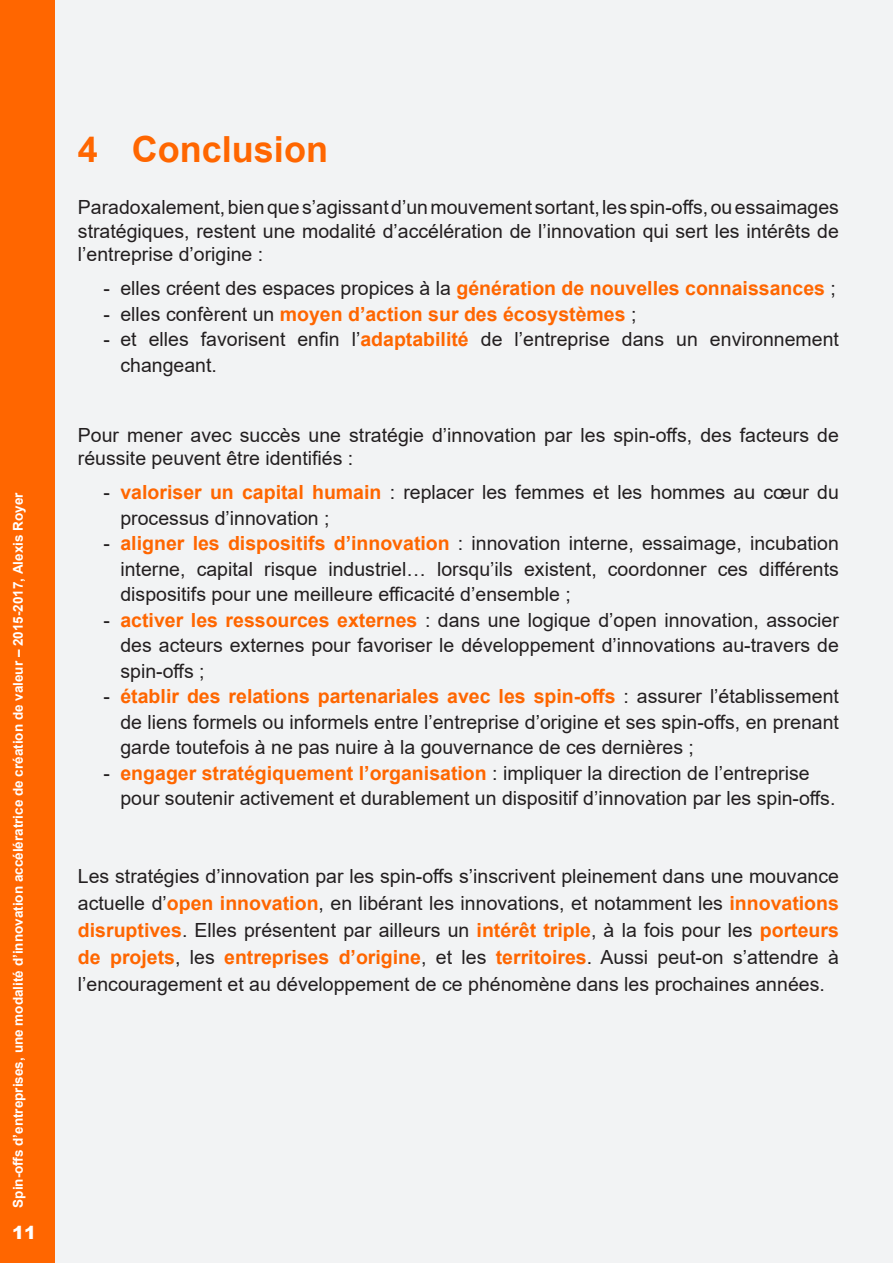
<style>
.page{position:relative;width:893px;height:1263px;background:#f2f3f4}
.page>*{position:absolute;margin:0;border:0;box-sizing:border-box;transform-origin:0 0}
.t1{font:700 36px "Arial";color:#f60}
.t2{font:19.5px/25.5px "Arial";color:#231f20;text-align:justify}
.t3{font:700 19.5px "Arial";color:#f60}
.t4{font:900 18px "Arial";color:#fff}
.t5{font:700 13.5px "Arial";color:#fff}
.s1{font-weight:700;color:#f60}
.s2{font-weight:400;color:#231f20}
</style>
<div class="page">
<div style="left:0;top:0;width:54px;height:1263px;background:#f60"></div>
<p class="t5" style="left:8px;top:1208px;width:717px;rotate:-90deg">Spin-offs d’entreprises, une modalité d’innovation accélératrice de création de valeur – 2015-2017, Alexis Royer</p>
<p class="t4" style="left:12px;top:1220px;width:26px">11</p>
<p class="t1" style="left:78px;top:124px;width:252px">4 Conclusion</p>
<p class="t2" style="left:78px;top:196px;width:762px;line-height:23.4px">Paradoxalement, bien que s’agissant d’un mouvement sortant, les spin-offs, ou essaimages stratégiques, restent une modalité d’accélération de l’innovation qui sert les intérêts de l’entreprise d’origine :</p>
<p class="t2" style="left:103px;top:275px;width:734px">- elles créent des espaces propices à la <span class="s1">génération de nouvelles connaissances</span> ;</p>
<p class="t3" style="left:103px;top:300px;width:534px"><span class="s2">- elles confèrent un</span> moyen d’action sur des écosystèmes <span class="s2">;</span></p>
<p class="t2" style="left:120px;top:326px;width:720px;text-indent:-17px">- et elles favorisent enfin l’<span class="s1">adaptabilité</span> de l’entreprise dans un environnement changeant.</p>
<p class="t2" style="left:78px;top:423px;width:762px;line-height:23.4px">Pour mener avec succès une stratégie d’innovation par les spin-offs, des facteurs de réussite peuvent être identifiés :</p>
<p class="t2" style="left:120px;top:479px;width:720px;text-indent:-17px">- <span class="s1">valoriser un capital humain</span> : replacer les femmes et les hommes au cœur du processus d’innovation ;</p>
<p class="t2" style="left:120px;top:530px;width:720px;text-indent:-17px">- <span class="s1">aligner les dispositifs d’innovation</span> : innovation interne, essaimage, incubation interne, capital risque industriel… lorsqu’ils existent, coordonner ces différents dispositifs pour une meilleure efficacité d’ensemble ;</p>
<p class="t2" style="left:120px;top:607px;width:720px;text-indent:-17px">- <span class="s1">activer les ressources externes</span> : dans une logique d’open innovation, associer des acteurs externes pour favoriser le développement d’innovations au-travers de spin-offs ;</p>
<p class="t2" style="left:120px;top:683px;width:720px;text-indent:-17px">- <span class="s1">établir des relations partenariales avec les spin-offs</span> : assurer l’établissement de liens formels ou informels entre l’entreprise d’origine et ses spin-offs, en prenant garde toutefois à ne pas nuire à la gouvernance de ces dernières ;</p>
<p class="t2" style="left:120px;top:760px;width:716px;text-indent:-17px">- <span class="s1">engager stratégiquement l’organisation</span> : impliquer la direction de l’entreprise pour soutenir activement et durablement un dispositif d’innovation par les spin-offs.</p>
<p class="t2" style="left:78px;top:863px;width:762px;line-height:27px">Les stratégies d’innovation par les spin-offs s’inscrivent pleinement dans une mouvance actuelle d’<span class="s1">open innovation</span>, en libérant les innovations, et notamment les <span class="s1">innovations disruptives</span>. Elles présentent par ailleurs un <span class="s1">intérêt triple</span>, à la fois pour les <span class="s1">porteurs de projets</span>, les <span class="s1">entreprises d’origine</span>, et les <span class="s1">territoires</span>. Aussi peut-on s’attendre à l’encouragement et au développement de ce phénomène dans les prochaines années.</p>
</div>
